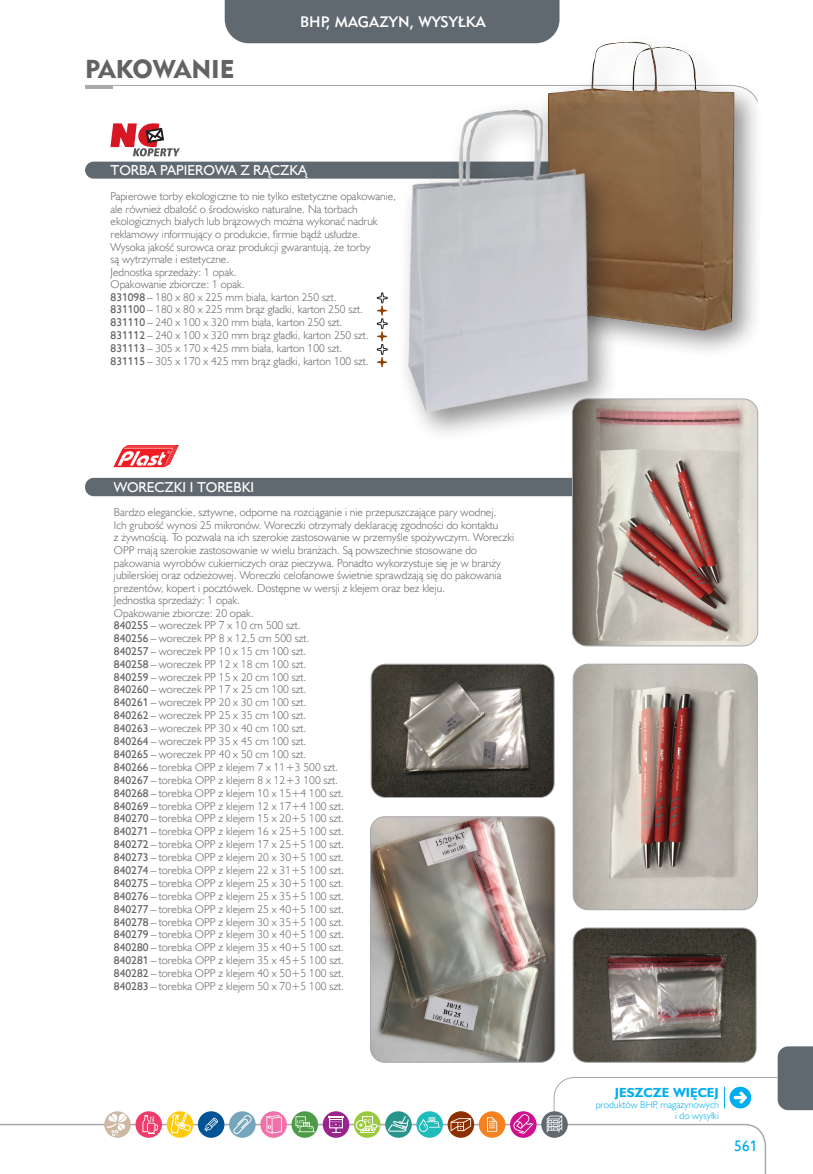
<style>
.page{position:relative;width:813px;height:1174px;background:#fff}
.page>*{position:absolute;margin:0;border:0;box-sizing:border-box;transform-origin:0 0}
.Rozdziały_nie_do_spisu{font:25.65px "Geometric 415 Blk EU";color:#636366}
.t1{font:15.3px "Humanst 521 EU";color:#00aeef}
.t2{font:15.15px "Geometric 415 Md EU";color:#fff}
.opis_produktów{font:14.4px "Humanst 521 EU";color:#fff}
.Nazwa_modułu_A{font:14.4px "Humanst 521 EU";color:#fff}
.t3{font:700 13.2px "Humanst 521 EU";color:#00aeef}
.opis_produktów-2{font:11.4px/12.6px "Humanst 521 Lt EU";color:#636366}
.t4{font:9.9px/10.8px "Humanst 521 Lt EU";color:#00aeef;text-align:right}
.s1{font-family:"Humanst 521 EU"}
</style>
<div class="page">
<div style="left:224px;top:0;width:335px;height:43px;background:#5f696f"></div>
<svg style="left:85px;top:85px;width:259px;height:1px"></svg>
<hr style="left:85px;top:86px;width:28px;height:3px;background:#a8a9ad">
<svg style="left:0;top:1123px;width:766px;height:51px"></svg>
<div style="left:416px;top:1111px;width:26px;height:26px;background:#21bdbd;border-radius:50%"></div>
<svg style="left:419px;top:1117px;width:21px;height:14px"></svg>
<div style="left:510px;top:1111px;width:26px;height:26px;background:#cf108c;border-radius:50%"></div>
<svg style="left:513px;top:1114px;width:20px;height:20px"></svg>
<div style="left:478px;top:1111px;width:27px;height:26px;background:#f58220;border-radius:50%"></div>
<svg style="left:487px;top:1117px;width:10px;height:14px"></svg>
<svg style="left:447px;top:1111px;width:27px;height:26px"></svg>
<svg style="left:450px;top:1118px;width:21px;height:13px"></svg>
<div style="left:354px;top:1111px;width:26px;height:26px;background:#99ca3b;border-radius:50%"></div>
<div style="left:355px;top:1120px;width:11px;height:10px;border:1px solid #fff;border-radius:50%"></div>
<svg style="left:359px;top:1115px;width:21px;height:18px"></svg>
<div style="left:322px;top:1111px;width:27px;height:26px;background:#99248e;border-radius:50%"></div>
<svg style="left:328px;top:1115px;width:15px;height:18px"></svg>
<svg style="left:291px;top:1111px;width:27px;height:26px"></svg>
<svg style="left:295px;top:1116px;width:20px;height:16px"></svg>
<svg style="left:260px;top:1111px;width:27px;height:26px"></svg>
<svg style="left:266px;top:1115px;width:15px;height:18px"></svg>
<div style="left:229px;top:1111px;width:26px;height:26px;background:#76a6bc;border-radius:50%"></div>
<svg style="left:233px;top:1114px;width:19px;height:20px"></svg>
<div style="left:198px;top:1111px;width:26px;height:26px;background:#005495;border-radius:50%"></div>
<svg style="left:204px;top:1117px;width:14px;height:14px"></svg>
<svg style="left:385px;top:1111px;width:26px;height:26px"></svg>
<svg style="left:388px;top:1115px;width:20px;height:16px"></svg>
<div style="left:541px;top:1111px;width:26px;height:26px;background:#5f696f;border-radius:50%"></div>
<svg style="left:546px;top:1046px;width:266px;height:86px"></svg>
<svg style="left:167px;top:1111px;width:28px;height:33px"></svg>
<div style="left:135px;top:1111px;width:27px;height:26px;background:#ef3b6b;border-radius:50%"></div>
<svg style="left:142px;top:1115px;width:16px;height:18px"></svg>
<svg style="left:104px;top:1111px;width:27px;height:26px"></svg>
<svg style="left:107px;top:1113px;width:19px;height:23px"></svg>
<div style="left:85px;top:478px;width:541px;height:18px;background:#5f696f;border-radius:9px"></div>
<svg style="left:113px;top:445px;width:65px;height:22px"></svg>
<img style="left:371px;top:664px;width:183px;height:133px">
<div style="left:371px;top:664px;width:183px;height:133px;border:1px solid #a8a9ad;border-radius:14px"></div>
<img style="left:574px;top:664px;width:183px;height:245px">
<div style="left:572px;top:664px;width:185px;height:246px;border:1px solid #a8a9ad;border-radius:15px"></div>
<img style="left:572px;top:399px;width:185px;height:247px">
<div style="left:572px;top:399px;width:185px;height:247px;border:1px solid #a8a9ad;border-radius:15px"></div>
<img style="left:370px;top:816px;width:184px;height:246px">
<div style="left:370px;top:816px;width:184px;height:246px;border:1px solid #a8a9ad;border-radius:14px"></div>
<img style="left:572px;top:929px;width:183px;height:133px">
<div style="left:572px;top:927px;width:184px;height:135px;border:1px solid #a8a9ad;border-radius:14px"></div>
<div style="left:85px;top:162px;width:566px;height:17px;background:#5f696f;border-radius:9px"></div>
<svg style="left:110px;top:123px;width:70px;height:33px"></svg>
<div style="left:536px;top:31px;width:227px;height:328px;background:#231f20;opacity:.5"></div>
<img style="left:547px;top:42px;width:187px;height:289px">
<img style="left:344px;top:60px;width:342px;height:414px">
<p class="Rozdziały_nie_do_spisu" style="left:85px;top:53px;width:151px">PAKOWANIE</p>
<h3 class="t2" style="left:300px;top:12px;width:187px">BHP, MAGAZYN, WYSYŁKA</h3>
<p class="opis_produktów" style="left:110px;top:162px;width:198px">TORBA PAPIEROWA Z RĄCZKĄ</p>
<p class="opis_produktów-2" style="left:110px;top:190px;width:287px">Papierowe torby ekologiczne to nie tylko estetyczne opakowanie, ale również dbałość o środowisko naturalne. Na torbach ekologicznych białych lub brązowych można wykonać nadruk reklamowy informujący o produkcie, firmie bądź usłudze.<br>Wysoka jakość surowca oraz produkcji gwarantują, że torby<br>są wytrzymałe i estetyczne.</p>
<p class="opis_produktów-2" style="left:110px;top:265px;width:127px">Jednostka sprzedaży: 1 opak.</p>
<p class="opis_produktów-2" style="left:110px;top:278px;width:135px">Opakowanie zbiorcze: 1 opak.</p>
<p class="opis_produktów-2" style="left:110px;top:290px;width:227px"><span class="s1">831098</span> – 180 x 80 x 225 mm biała, karton 250 szt.</p>
<p class="opis_produktów-2" style="left:110px;top:303px;width:254px"><span class="s1">831100</span> – 180 x 80 x 225 mm brąz gładki, karton 250 szt.</p>
<p class="opis_produktów-2" style="left:110px;top:316px;width:233px"><span class="s1">831110</span> – 240 x 100 x 320 mm biała, karton 250 szt.</p>
<p class="opis_produktów-2" style="left:110px;top:329px;width:259px"><span class="s1">831112</span> – 240 x 100 x 320 mm brąz gładki, karton 250 szt.</p>
<p class="opis_produktów-2" style="left:110px;top:342px;width:233px"><span class="s1">831113</span> – 305 x 170 x 425 mm biała, karton 100 szt.</p>
<p class="opis_produktów-2" style="left:110px;top:354px;width:259px"><span class="s1">831115</span> – 305 x 170 x 425 mm brąz gładki, karton 100 szt.</p>
<p class="Nazwa_modułu_A" style="left:114px;top:478px;width:142px">WORECZKI I TOREBKI</p>
<p class="opis_produktów-2" style="left:114px;top:506px;width:401px">Bardzo eleganckie, sztywne, odporne na rozciąganie i nie przepuszczające pary wodnej.<br>Ich grubość wynosi 25 mikronów. Woreczki otrzymały deklarację zgodności do kontaktu<br>z żywnością. To pozwala na ich szerokie zastosowanie w przemyśle spożywczym. Woreczki OPP mają szerokie zastosowanie w wielu branżach. Są powszechnie stosowane do pakowania wyrobów cukierniczych oraz pieczywa. Ponadto wykorzystuje się je w branży jubilerskiej oraz odzieżowej. Woreczki celofanowe świetnie sprawdzają się do pakowania prezentów, kopert i pocztówek. Dostępne w wersji z klejem oraz bez kleju.</p>
<p class="opis_produktów-2" style="left:114px;top:594px;width:127px">Jednostka sprzedaży: 1 opak.</p>
<p class="opis_produktów-2" style="left:114px;top:606px;width:141px">Opakowanie zbiorcze: 20 opak.</p>
<p class="opis_produktów-2" style="left:114px;top:618px;width:188px"><span class="s1">840255</span> – woreczek PP 7 x 10 cm 500 szt.</p>
<p class="opis_produktów-2" style="left:114px;top:631px;width:197px"><span class="s1">840256</span> – woreczek PP 8 x 12,5 cm 500 szt.</p>
<p class="opis_produktów-2" style="left:114px;top:644px;width:194px"><span class="s1">840257</span> – woreczek PP 10 x 15 cm 100 szt.</p>
<p class="opis_produktów-2" style="left:114px;top:657px;width:194px"><span class="s1">840258</span> – woreczek PP 12 x 18 cm 100 szt.</p>
<p class="opis_produktów-2" style="left:114px;top:670px;width:194px"><span class="s1">840259</span> – woreczek PP 15 x 20 cm 100 szt.</p>
<p class="opis_produktów-2" style="left:114px;top:683px;width:194px"><span class="s1">840260</span> – woreczek PP 17 x 25 cm 100 szt.</p>
<p class="opis_produktów-2" style="left:114px;top:696px;width:194px"><span class="s1">840261</span> – woreczek PP 20 x 30 cm 100 szt.</p>
<p class="opis_produktów-2" style="left:114px;top:709px;width:194px"><span class="s1">840262</span> – woreczek PP 25 x 35 cm 100 szt.</p>
<p class="opis_produktów-2" style="left:114px;top:722px;width:194px"><span class="s1">840263</span> – woreczek PP 30 x 40 cm 100 szt.</p>
<p class="opis_produktów-2" style="left:114px;top:734px;width:194px"><span class="s1">840264</span> – woreczek PP 35 x 45 cm 100 szt.</p>
<p class="opis_produktów-2" style="left:114px;top:747px;width:194px"><span class="s1">840265</span> – woreczek PP 40 x 50 cm 100 szt.</p>
<p class="opis_produktów-2" style="left:114px;top:760px;width:225px"><span class="s1">840266</span> – torebka OPP z klejem 7 x 11+3 500 szt.</p>
<p class="opis_produktów-2" style="left:114px;top:773px;width:225px"><span class="s1">840267</span> – torebka OPP z klejem 8 x 12+3 100 szt.</p>
<p class="opis_produktów-2" style="left:114px;top:786px;width:231px"><span class="s1">840268</span> – torebka OPP z klejem 10 x 15+4 100 szt.</p>
<p class="opis_produktów-2" style="left:114px;top:799px;width:231px"><span class="s1">840269</span> – torebka OPP z klejem 12 x 17+4 100 szt.</p>
<p class="opis_produktów-2" style="left:114px;top:812px;width:231px"><span class="s1">840270</span> – torebka OPP z klejem 15 x 20+5 100 szt.</p>
<p class="opis_produktów-2" style="left:114px;top:825px;width:231px"><span class="s1">840271</span> – torebka OPP z klejem 16 x 25+5 100 szt.</p>
<p class="opis_produktów-2" style="left:114px;top:837px;width:231px"><span class="s1">840272</span> – torebka OPP z klejem 17 x 25+5 100 szt.</p>
<p class="opis_produktów-2" style="left:114px;top:850px;width:231px"><span class="s1">840273</span> – torebka OPP z klejem 20 x 30+5 100 szt.</p>
<p class="opis_produktów-2" style="left:114px;top:863px;width:231px"><span class="s1">840274</span> – torebka OPP z klejem 22 x 31+5 100 szt.</p>
<p class="opis_produktów-2" style="left:114px;top:876px;width:231px"><span class="s1">840275</span> – torebka OPP z klejem 25 x 30+5 100 szt.</p>
<p class="opis_produktów-2" style="left:114px;top:889px;width:231px"><span class="s1">840276</span> – torebka OPP z klejem 25 x 35+5 100 szt.</p>
<p class="opis_produktów-2" style="left:114px;top:902px;width:231px"><span class="s1">840277</span> – torebka OPP z klejem 25 x 40+5 100 szt.</p>
<p class="opis_produktów-2" style="left:114px;top:915px;width:231px"><span class="s1">840278</span> – torebka OPP z klejem 30 x 35+5 100 szt.</p>
<p class="opis_produktów-2" style="left:114px;top:928px;width:231px"><span class="s1">840279</span> – torebka OPP z klejem 30 x 40+5 100 szt.</p>
<p class="opis_produktów-2" style="left:114px;top:941px;width:231px"><span class="s1">840280</span> – torebka OPP z klejem 35 x 40+5 100 szt.</p>
<p class="opis_produktów-2" style="left:114px;top:953px;width:231px"><span class="s1">840281</span> – torebka OPP z klejem 35 x 45+5 100 szt.</p>
<p class="opis_produktów-2" style="left:114px;top:966px;width:231px"><span class="s1">840282</span> – torebka OPP z klejem 40 x 50+5 100 szt.</p>
<p class="opis_produktów-2" style="left:114px;top:979px;width:231px"><span class="s1">840283</span> – torebka OPP z klejem 50 x 70+5 100 szt.</p>
<p class="t3" style="left:614px;top:1083px;width:105px">JESZCZE WIĘCEJ</p>
<p class="t4" style="left:595px;top:1099px;width:125px">produktów BHP, magazynowych i do wysyłki</p>
<h2 class="t1" style="left:734px;top:1136px;width:25px">561</h2>
</div>
